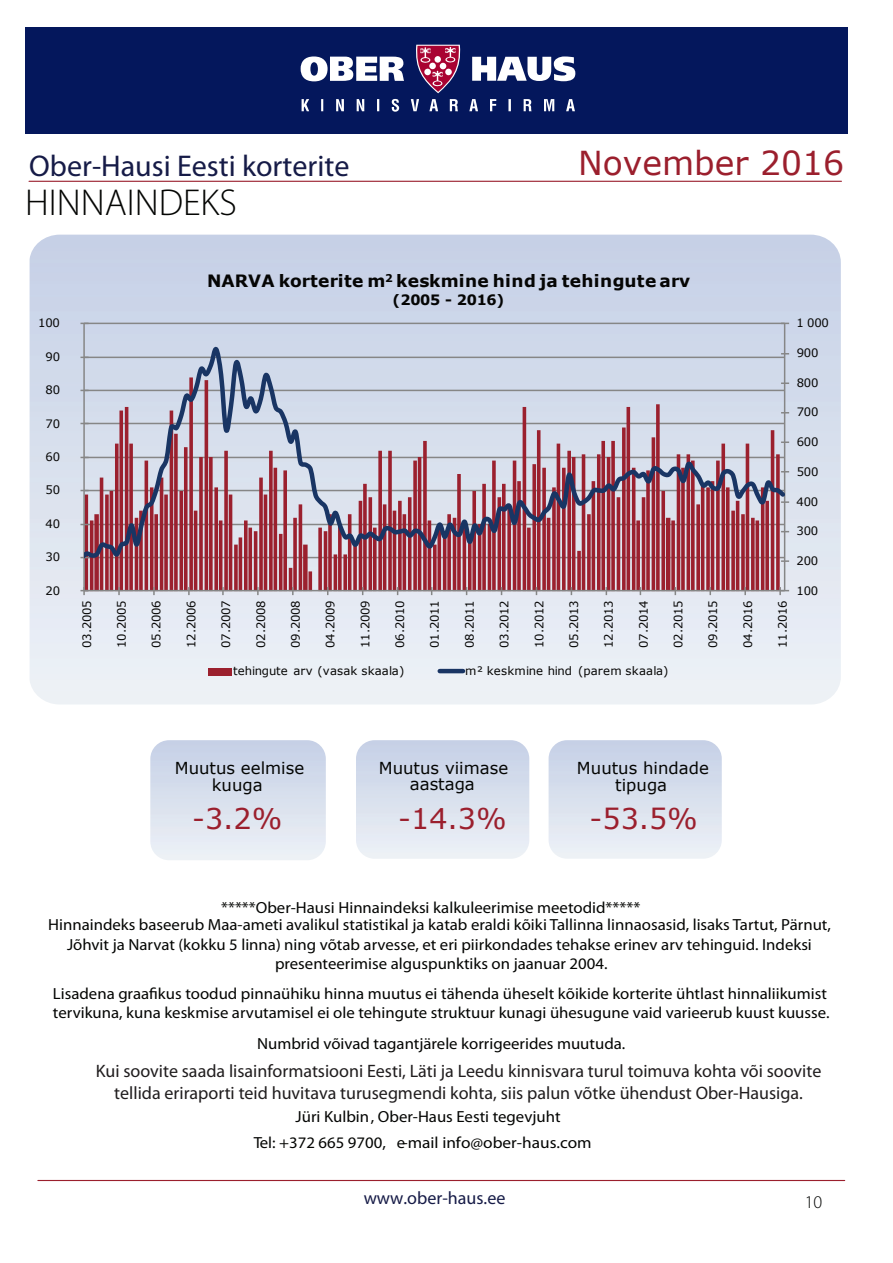
<style>
.page{position:relative;width:893px;height:1263px;background:#fff}
.page>*{position:absolute;margin:0;border:0;box-sizing:border-box;transform-origin:0 0}
.t1{font:300 37.5px "Myriad Pro";color:#040503}
.t2{font:33px "Verdana";color:#9b1f2d}
.t3{font:30px "Myriad Pro";color:#161b47}
.t4{font:28.5px "Verdana";color:#9b1f2d}
.t5{font:18px/21.6px "Myriad Pro";color:#201d1e;text-align:center}
.t6{font:18px "Myriad Pro";color:#161b47}
.t7{font:300 18px "Myriad Pro";color:#040503}
.t8{font:700 16.95px "Verdana";letter-spacing:.02em;color:#050504}
.t9{font:16.5px/16.5px "Verdana";color:#040503;text-align:center}
.t10{font:16.05px/17.7px "Myriad Pro";color:#040503;scale:1.04 1}
.t11{font:700 14.25px "Verdana";letter-spacing:-.025em;color:#050504}
.t12{font:11.7px "Verdana";letter-spacing:-.02em;color:#050504}
.t13{font:11.55px "Verdana";letter-spacing:.015em;color:#050504}
.t14{font:11.55px "Verdana";letter-spacing:-.02em;color:#050504}
</style>
<div class="page">
<hr style="left:38px;top:1180px;width:806px;height:1px;background:#9b1f2d">
<img style="left:30px;top:235px;width:810px;height:469px">
<hr style="left:29px;top:181px;width:812px;height:1px;background:#9b1f2d">
<svg style="left:721px;top:754px;width:1px;height:89px"></svg>
<img style="left:548px;top:740px;width:173px;height:119px">
<img style="left:150px;top:740px;width:176px;height:120px">
<div style="left:26px;top:27px;width:822px;height:107px;background:#04175c"></div>
<svg style="left:300px;top:56px;width:104px;height:25px"></svg>
<svg style="left:472px;top:56px;width:103px;height:25px"></svg>
<svg style="left:416px;top:45px;width:45px;height:48px"></svg>
<svg style="left:301px;top:99px;width:274px;height:13px"></svg>
<hr style="left:84px;top:323px;width:700px;height:1px;background:#868686">
<svg style="left:85px;top:570px;width:694px;height:20px;background:#ae5764"></svg>
<hr style="left:783px;top:323px;width:2px;height:268px;background:#868686">
<hr style="left:83px;top:323px;width:2px;height:268px;background:#868686">
<hr style="left:84px;top:590px;width:700px;height:1px;background:#868686">
<svg style="left:779px;top:587px;width:10px;height:8px"></svg>
<svg style="left:744px;top:587px;width:2px;height:8px"></svg>
<svg style="left:709px;top:587px;width:2px;height:8px"></svg>
<svg style="left:674px;top:587px;width:2px;height:8px"></svg>
<svg style="left:639px;top:587px;width:2px;height:8px"></svg>
<svg style="left:605px;top:587px;width:2px;height:8px"></svg>
<svg style="left:570px;top:587px;width:2px;height:8px"></svg>
<svg style="left:535px;top:587px;width:2px;height:8px"></svg>
<svg style="left:222px;top:587px;width:2px;height:8px"></svg>
<svg style="left:188px;top:587px;width:2px;height:8px"></svg>
<svg style="left:153px;top:587px;width:2px;height:8px"></svg>
<svg style="left:118px;top:587px;width:2px;height:8px"></svg>
<svg style="left:80px;top:587px;width:9px;height:8px"></svg>
<svg style="left:84px;top:348px;width:702px;height:222px;background:#baa2b1"></svg>
<div style="left:208px;top:668px;width:23px;height:7px;background:#9b202e"></div>
<hr style="left:439px;top:669px;width:24px;height:4px;background:#193564">
<h3 class="t3" style="left:29px;top:155px;width:322px">Ober-Hausi Eesti korterite</h3>
<h1 class="t1" style="left:25px;top:180px;width:213px">HINNAINDEKS</h1>
<h2 class="t2" style="left:578px;top:150px;width:267px">November 2016</h2>
<p class="t14" style="left:38px;top:319px;width:23px">100</p>
<p class="t14" style="left:46px;top:352px;width:16px">90</p>
<p class="t14" style="left:46px;top:385px;width:16px">80</p>
<p class="t14" style="left:46px;top:419px;width:16px">70</p>
<p class="t14" style="left:46px;top:452px;width:16px">60</p>
<p class="t14" style="left:46px;top:486px;width:16px">50</p>
<p class="t14" style="left:46px;top:519px;width:16px">40</p>
<p class="t14" style="left:46px;top:553px;width:16px">30</p>
<p class="t14" style="left:45px;top:586px;width:16px">20</p>
<p class="t8" style="left:207px;top:274px;width:484px">NARVA korterite m<sup>2</sup> keskmine hind ja tehingute arv</p>
<p class="t11" style="left:392px;top:294px;width:113px">(2005 - 2016)</p>
<p class="t12" style="left:82px;top:648px;width:49px;rotate:-90deg">03.2005</p>
<p class="t12" style="left:117px;top:648px;width:49px;rotate:-90deg">10.2005</p>
<p class="t12" style="left:152px;top:648px;width:49px;rotate:-90deg">05.2006</p>
<p class="t12" style="left:186px;top:648px;width:49px;rotate:-90deg">12.2006</p>
<p class="t12" style="left:221px;top:648px;width:49px;rotate:-90deg">07.2007</p>
<p class="t12" style="left:256px;top:648px;width:49px;rotate:-90deg">02.2008</p>
<p class="t12" style="left:291px;top:648px;width:49px;rotate:-90deg">09.2008</p>
<p class="t12" style="left:326px;top:648px;width:49px;rotate:-90deg">04.2009</p>
<p class="t12" style="left:360px;top:648px;width:49px;rotate:-90deg">11.2009</p>
<p class="t12" style="left:395px;top:648px;width:49px;rotate:-90deg">06.2010</p>
<p class="t12" style="left:430px;top:648px;width:49px;rotate:-90deg">01.2011</p>
<p class="t12" style="left:465px;top:648px;width:49px;rotate:-90deg">08.2011</p>
<p class="t12" style="left:499px;top:648px;width:49px;rotate:-90deg">03.2012</p>
<p class="t12" style="left:534px;top:648px;width:49px;rotate:-90deg">10.2012</p>
<p class="t12" style="left:569px;top:648px;width:49px;rotate:-90deg">05.2013</p>
<p class="t12" style="left:604px;top:648px;width:49px;rotate:-90deg">12.2013</p>
<p class="t12" style="left:638px;top:648px;width:49px;rotate:-90deg">07.2014</p>
<p class="t12" style="left:673px;top:648px;width:49px;rotate:-90deg">02.2015</p>
<p class="t12" style="left:708px;top:648px;width:49px;rotate:-90deg">09.2015</p>
<p class="t12" style="left:743px;top:648px;width:49px;rotate:-90deg">04.2016</p>
<p class="t12" style="left:778px;top:648px;width:49px;rotate:-90deg">11.2016</p>
<p class="t13" style="left:233px;top:666px;width:172px">tehingute arv (vasak skaala)</p>
<p class="t13" style="left:465px;top:666px;width:205px">m² keskmine hind (parem skaala)</p>
<p class="t14" style="left:796px;top:319px;width:34px">1 000</p>
<p class="t14" style="left:796px;top:348px;width:23px">900</p>
<p class="t14" style="left:796px;top:378px;width:23px">800</p>
<p class="t14" style="left:796px;top:408px;width:23px">700</p>
<p class="t14" style="left:796px;top:437px;width:23px">600</p>
<p class="t14" style="left:796px;top:467px;width:23px">500</p>
<p class="t14" style="left:796px;top:497px;width:23px">400</p>
<p class="t14" style="left:796px;top:527px;width:23px">300</p>
<p class="t14" style="left:796px;top:556px;width:23px">200</p>
<p class="t14" style="left:796px;top:586px;width:23px">100</p>
<p class="t9" style="left:175px;top:761px;width:131px">Muutus eelmise kuuga</p>
<p class="t9" style="left:379px;top:761px;width:131px">Muutus viimase aastaga</p>
<p class="t9" style="left:577px;top:761px;width:133px">Muutus hindade tipuga</p>
<h3 class="t4" style="left:192px;top:807px;width:92px">-3.2%</h3>
<h3 class="t4" style="left:398px;top:807px;width:110px">-14.3%</h3>
<h3 class="t4" style="left:589px;top:807px;width:110px">-53.5%</h3>
<p class="t10" style="left:48px;top:900px;width:754px;text-indent:173px">*****Ober-Hausi Hinnaindeksi kalkuleerimise meetodid*****<br>Hinnaindeks baseerub Maa-ameti avalikul statistikal ja katab eraldi kõiki Tallinna linnaosasid, lisaks Tartut, Pärnut,</p>
<p class="t10" style="left:67px;top:936px;width:717px;line-height:19.4px;text-align:center">Jõhvit ja Narvat (kokku 5 linna) ning võtab arvesse, et eri piirkondades tehakse erinev arv tehinguid. Indeksi presenteerimise alguspunktiks on jaanuar 2004.</p>
<p class="t10" style="left:53px;top:999px;width:748px;line-height:30.2px;text-align:center">tervikuna, kuna keskmise arvutamisel ei ole tehingute struktuur kunagi ühesugune vaid varieerub kuust kuusse.<br>Numbrid võivad tagantjärele korrigeerides muutuda.</p>
<p class="t10" style="left:53px;top:986px;width:745px">Lisadena graafikus toodud pinnaühiku hinna muutus ei tähenda üheselt kõikide korterite ühtlast hinnaliikumist</p>
<p class="t5" style="left:96px;top:1062px;width:727px">Kui soovite saada lisainformatsiooni Eesti, Läti ja Leedu kinnisvara turul toimuva kohta või soovite tellida eriraporti teid huvitava turusegmendi kohta, siis palun võtke ühendust Ober-Hausiga.</p>
<p class="t10" style="left:254px;top:1104px;width:326px;line-height:26.5px;text-indent:42px">Jüri Kulbin, Ober-Haus Eesti tegevjuht<br>Tel: +372 665 9700, e-mail info@ober-haus.com</p>
<p class="t6" style="left:363px;top:1191px;width:143px">www.ober-haus.ee</p>
<p class="t7" style="left:804px;top:1191px;width:19px">10</p>
</div>
